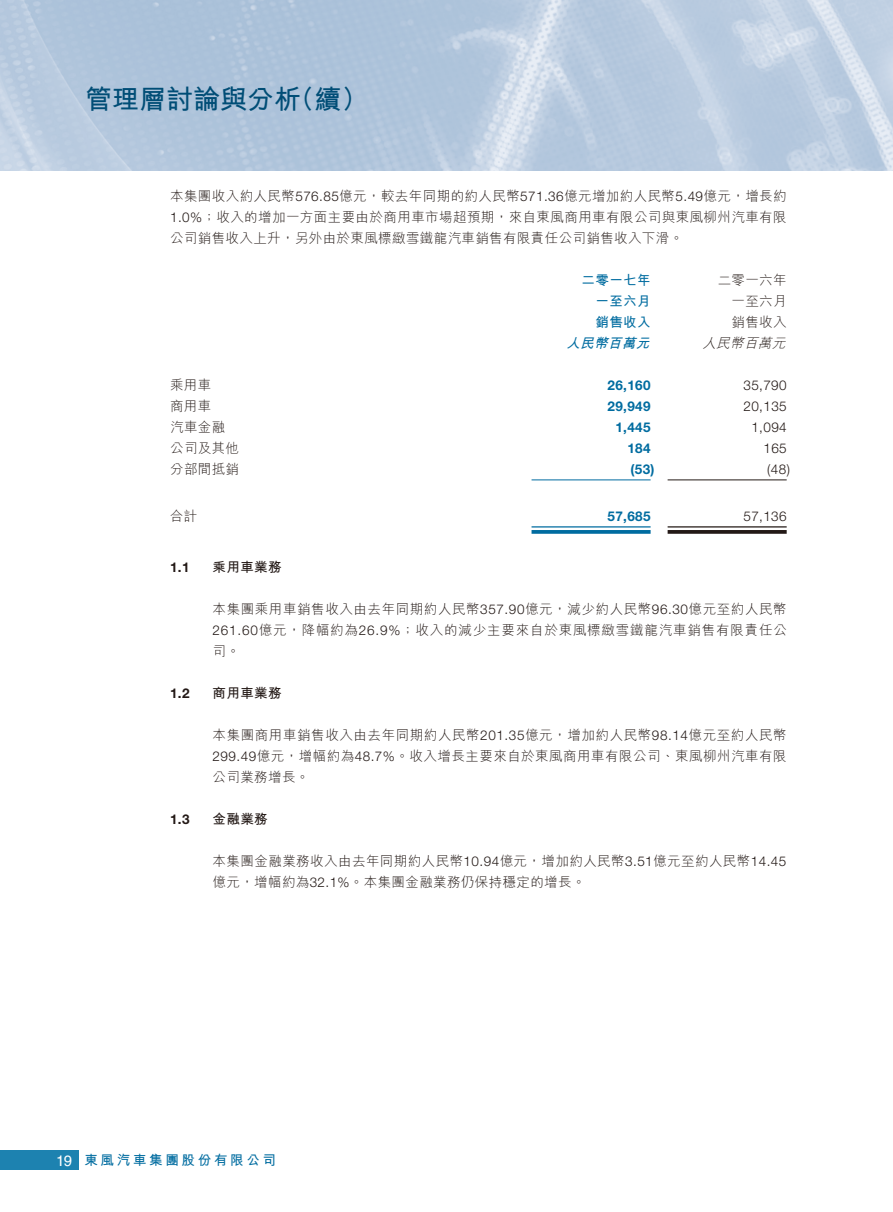
<style>
.page{position:relative;width:893px;height:1212px;background:#fff}
.page>*{position:absolute;margin:0;border:0;box-sizing:border-box;transform-origin:0 0}
.t1{font:700 27px "M Hei HK";color:#004d76}
.t2{font:300 13.5px/21px "M Hei HK";letter-spacing:.035em;color:#231916;text-align:justify}
.t3{font:700 13.5px "Helvetica Neue LT Std";letter-spacing:.03em;color:#006ca0}
.t4{font:300 13.5px "Helvetica Neue LT Std";letter-spacing:.03em;color:#231916}
.t5{font:700 13.5px "M Hei HK";letter-spacing:.2em;color:#006ca0}
.t6{font:700 13.5px "M Hei HK";letter-spacing:.03em;color:#231916}
.t7{font:700 13.5px/21px "M Hei HK";letter-spacing:.03em;color:#006ca0;text-align:right}
.t8{font:700 13.5px "Helvetica Neue LT Std";color:#231916}
.t9{font:italic 700 13.5px "M Hei HK";color:#006ca0}
.t10{font:italic 300 13.5px "M Hei HK";color:#231916}
.s1{font-family:"Helvetica Neue LT Std"}
.s2{font-family:"Helvetica LT Std";font-weight:400;font-size:15px;color:#fff}
</style>
<div class="page">
<img style="left:0;top:0;width:893px;height:170px">
<div style="left:0;top:1150px;width:79px;height:20px;background:#1d82b0"></div>
<hr style="left:531px;top:479px;width:120px;height:1px;background:#006ca0">
<hr style="left:668px;top:479px;width:119px;height:1px;background:#231916">
<hr style="left:531px;top:526px;width:120px;height:1px;background:#006ca0">
<svg style="left:531px;top:530px;width:120px;height:4px"></svg>
<hr style="left:668px;top:526px;width:119px;height:1px;background:#231916">
<svg style="left:668px;top:530px;width:119px;height:4px"></svg>
<h1 class="t1" style="left:85px;top:80px;width:285px">管理層討論與分析（續）</h1>
<p class="t2" style="left:170px;top:185px;width:618px">本集團收入約人民幣<span class="s1">576.85</span>億元，較去年同期的約人民幣<span class="s1">571.36</span>億元增加約人民幣<span class="s1">5.49</span>億元，增長約<span class="s1">1.0%</span>；收入的增加一方面主要由於商用車市場超預期，來自東風商用車有限公司與東風柳州汽車有限公司銷售收入上升，另外由於東風標緻雪鐵龍汽車銷售有限責任公司銷售收入下滑。</p>
<p class="t7" style="left:582px;top:268px;width:71px">二零一七年一至六月</p>
<p class="t2" style="left:718px;top:269px;width:71px;text-align:right">二零一六年一至六月</p>
<p class="t5" style="left:595px;top:312px;width:57px">銷售收入</p>
<p class="t2" style="left:731px;top:311px;width:57px">銷售收入</p>
<p class="t9" style="left:566px;top:333px;width:89px">人民幣百萬元</p>
<p class="t10" style="left:702px;top:336px;width:88px">人民幣百萬元</p>
<p class="t2" style="left:170px;top:374px;width:43px">乘用車</p>
<p class="t3" style="left:607px;top:377px;width:45px">26,160</p>
<p class="t4" style="left:743px;top:377px;width:45px">35,790</p>
<p class="t2" style="left:170px;top:395px;width:43px">商用車</p>
<p class="t3" style="left:607px;top:398px;width:45px">29,949</p>
<p class="t4" style="left:743px;top:398px;width:45px">20,135</p>
<p class="t2" style="left:170px;top:416px;width:57px">汽車金融</p>
<p class="t3" style="left:615px;top:419px;width:37px">1,445</p>
<p class="t4" style="left:751px;top:419px;width:37px">1,094</p>
<p class="t2" style="left:170px;top:437px;width:71px">公司及其他</p>
<p class="t3" style="left:627px;top:440px;width:25px">184</p>
<p class="t4" style="left:763px;top:440px;width:25px">165</p>
<p class="t2" style="left:170px;top:458px;width:71px">分部間抵銷</p>
<p class="t3" style="left:630px;top:461px;width:26px">(53)</p>
<p class="t4" style="left:767px;top:461px;width:24px">(48)</p>
<p class="t2" style="left:170px;top:505px;width:29px">合計</p>
<p class="t3" style="left:607px;top:507px;width:45px">57,685</p>
<p class="t4" style="left:743px;top:507px;width:45px">57,136</p>
<p class="t8" style="left:170px;top:559px;width:21px">1.1</p>
<p class="t6" style="left:213px;top:558px;width:71px">乘用車業務</p>
<p class="t2" style="left:213px;top:599px;width:576px">本集團乘用車銷售收入由去年同期約人民幣<span class="s1">357.90</span>億元，減少約人民幣<span class="s1">96.30</span>億元至約人民幣<span class="s1">261.60</span>億元，降幅約為<span class="s1">26.9%</span>；收入的減少主要來自於東風標緻雪鐵龍汽車銷售有限責任公司。</p>
<p class="t8" style="left:170px;top:685px;width:21px">1.2</p>
<p class="t6" style="left:213px;top:684px;width:71px">商用車業務</p>
<p class="t2" style="left:213px;top:725px;width:576px">本集團商用車銷售收入由去年同期約人民幣<span class="s1">201.35</span>億元，增加約人民幣<span class="s1">98.14</span>億元至約人民幣<span class="s1">299.49</span>億元，增幅約為<span class="s1">48.7%</span>。收入增長主要來自於東風商用車有限公司、東風柳州汽車有限公司業務增長。</p>
<p class="t8" style="left:170px;top:811px;width:21px">1.3</p>
<p class="t6" style="left:213px;top:810px;width:57px">金融業務</p>
<p class="t2" style="left:213px;top:851px;width:575px">本集團金融業務收入由去年同期約人民幣<span class="s1">10.94</span>億元，增加約人民幣<span class="s1">3.51</span>億元至約人民幣<span class="s1">14.45</span>億元，增幅約為<span class="s1">32.1%</span>。本集團金融業務仍保持穩定的增長。</p>
<p class="t5" style="left:56px;top:1150px;width:221px"><span class="s2">19</span> 東風汽車集團股份有限公司</p>
</div>
